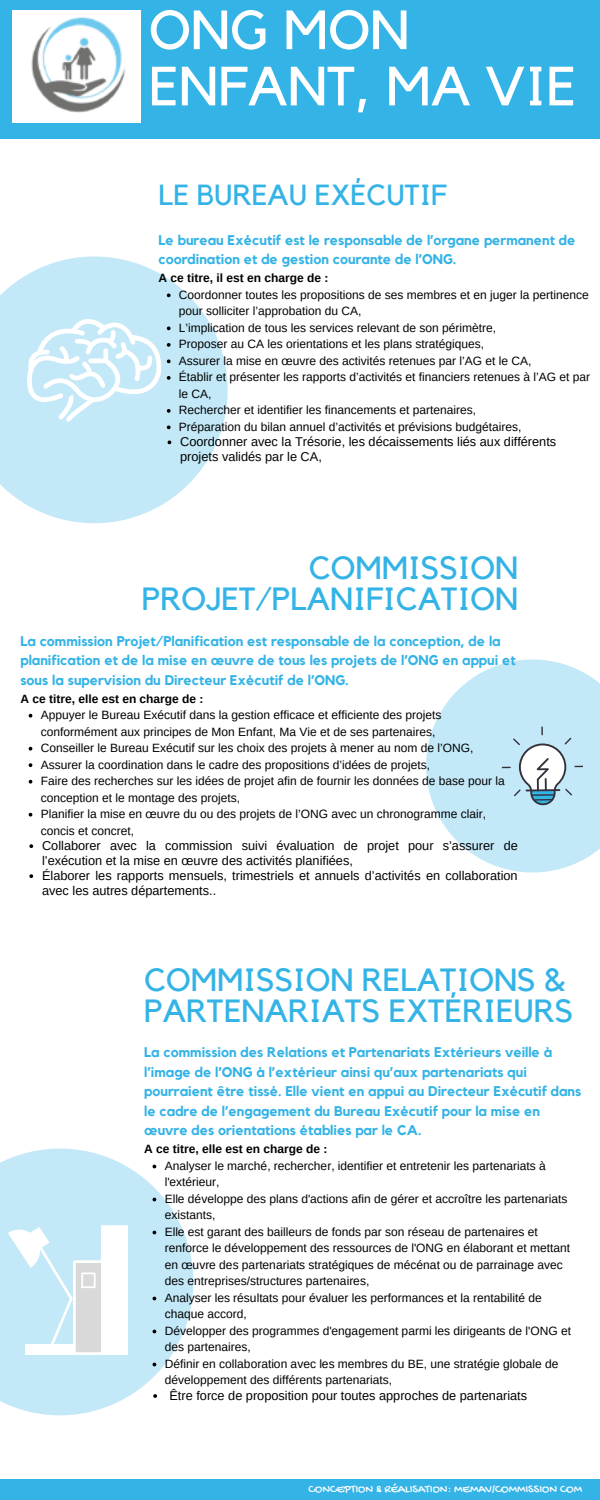
<style>
.page{position:relative;width:600px;height:1500px;background:#fff}
.page>*{position:absolute;margin:0;border:0;box-sizing:border-box;transform-origin:0 0}
.t1{font:54.5px/56.3px "Kollektif";color:#fff}
.t2{font:32px/31.5px "Kollektif";color:#34b3e6;text-align:right}
.t3{font:29px "Kollektif";color:#34b3e6}
.t4{font:700 14px/19.5px "Kollektif";color:#34b3e6}
.t5{font:12.8px/15px "Arimo";color:#000}
.t6{font:12px/16.5px "Arimo";color:#000}
.t7{font:700 12px "Arimo";color:#000}
.t8{font:12px "Gochi Hand";color:#fff}
</style>
<div class="page">
<div style="left:0;top:0;width:600px;height:139px;background:#34b3e6"></div>
<svg style="left:0;top:256px;width:228px;height:267px;fill:#c3e8f7"></svg>
<svg style="left:167px;top:293px;width:4px;height:4px"></svg>
<svg style="left:167px;top:326px;width:4px;height:4px"></svg>
<svg style="left:167px;top:343px;width:4px;height:4px"></svg>
<svg style="left:167px;top:359px;width:4px;height:4px"></svg>
<svg style="left:167px;top:376px;width:4px;height:4px"></svg>
<svg style="left:167px;top:409px;width:4px;height:4px"></svg>
<svg style="left:167px;top:425px;width:4px;height:4px"></svg>
<svg style="left:168px;top:440px;width:3px;height:4px"></svg>
<svg style="left:426px;top:659px;width:174px;height:214px;fill:#c3e8f7"></svg>
<svg style="left:29px;top:714px;width:3px;height:4px"></svg>
<svg style="left:29px;top:747px;width:3px;height:4px"></svg>
<svg style="left:29px;top:763px;width:3px;height:4px"></svg>
<svg style="left:29px;top:780px;width:3px;height:4px"></svg>
<svg style="left:29px;top:813px;width:3px;height:4px"></svg>
<svg style="left:29px;top:844px;width:4px;height:4px"></svg>
<svg style="left:29px;top:874px;width:4px;height:4px"></svg>
<svg style="left:0;top:1149px;width:193px;height:266px;fill:#c3e8f7"></svg>
<svg style="left:153px;top:1394px;width:4px;height:4px"></svg>
<div style="left:0;top:1479px;width:600px;height:21px;background:#34b3e6"></div>
<img style="left:12px;top:10px;width:128px;height:112px">
<svg style="left:27px;top:319px;width:134px;height:103px"></svg>
<svg style="left:8px;top:1225px;width:120px;height:130px"></svg>
<svg style="left:502px;top:726px;width:81px;height:79px"></svg>
<h1 class="t1" style="left:149px;top:4px;width:429px">ONG MON<br>ENFANT, MA VIE</h1>
<h3 class="t3" style="left:159px;top:181px;width:290px">LE BUREAU EXÉCUTIF</h3>
<p class="t4" style="left:159px;top:231px;width:418px">Le bureau Exécutif est le responsable de l’organe permanent de coordination et de gestion courante de l’ONG.</p>
<p class="t7" style="left:159px;top:271px;width:171px">A ce titre, il est en charge de :</p>
<p class="t6" style="left:179px;top:286px;width:413px">Coordonner toutes les propositions de ses membres et en juger la pertinence pour solliciter l’approbation du CA,<br>L’implication de tous les services relevant de son périmètre,<br>Proposer au CA les orientations et les plans stratégiques,<br>Assurer la mise en œuvre des activités retenues par l’AG et le CA,<br>Établir et présenter les rapports d’activités et financiers retenues à l’AG et par le CA,<br>Rechercher et identifier les financements et partenaires,<br>Préparation du bilan annuel d’activités et prévisions budgétaires,</p>
<p class="t5" style="left:180px;top:435px;width:378px">Coordonner avec la Trésorie, les décaissements liés aux différents projets validés par le CA,</p>
<h2 class="t2" style="left:142px;top:553px;width:378px">COMMISSION<br>PROJET/PLANIFICATION</h2>
<p class="t4" style="left:20px;top:631px;width:497px">La commission Projet/Planification est responsable de la conception, de la planification et de la mise en œuvre de tous les projets de l’ONG en appui et sous la supervision du Directeur Exécutif de l’ONG.</p>
<p class="t7" style="left:20px;top:692px;width:185px">A ce titre, elle est en charge de :</p>
<p class="t6" style="left:41px;top:707px;width:465px">Appuyer le Bureau Exécutif dans la gestion efficace et efficiente des projets conformément aux principes de Mon Enfant, Ma Vie et de ses partenaires,<br>Conseiller le Bureau Exécutif sur les choix des projets à mener au nom de l’ONG, Assurer la coordination dans le cadre des propositions d’idées de projets,<br>Faire des recherches sur les idées de projet afin de fournir les données de base pour la conception et le montage des projets,<br>Planifier la mise en œuvre du ou des projets de l’ONG avec un chronogramme clair, concis et concret,</p>
<p class="t5" style="left:42px;top:838px;width:477px">Collaborer avec la commission suivi évaluation de projet pour s’assurer de l’exécution et la mise en œuvre des activités planifiées,<br>Élaborer les rapports mensuels, trimestriels et annuels d’activités en collaboration avec les autres départements..</p>
<h2 class="t2" style="left:144px;top:965px;width:431px;text-align:left">COMMISSION RELATIONS &amp;<br>PARTENARIATS EXTÉRIEURS</h2>
<p class="t4" style="left:144px;top:1043px;width:439px">La commission des Relations et Partenariats Extérieurs veille à l’image de l’ONG à l’extérieur ainsi qu’aux partenariats qui pourraient être tissé. Elle vient en appui au Directeur Exécutif dans le cadre de l’engagement du Bureau Exécutif pour la mise en œuvre des orientations établies par le CA.</p>
<p class="t7" style="left:144px;top:1143px;width:185px">A ce titre, elle est en charge de :</p>
<p class="t6" style="left:165px;top:1157px;width:408px">Analyser le marché, rechercher, identifier et entretenir les partenariats à l'extérieur,<br>Elle développe des plans d'actions afin de gérer et accroître les partenariats existants,<br>Elle est garant des bailleurs de fonds par son réseau de partenaires et renforce le développement des ressources de l'ONG en élaborant et mettant en œuvre des partenariats stratégiques de mécénat ou de parrainage avec des entreprises/structures partenaires,<br>Analyser les résultats pour évaluer les performances et la rentabilité de chaque accord,<br>Développer des programmes d'engagement parmi les dirigeants de l'ONG et des partenaires,<br>Définir en collaboration avec les membres du BE, une stratégie globale de développement des différents partenariats,</p>
<p class="t5" style="left:169px;top:1388px;width:359px">Être force de proposition pour toutes approches de partenariats</p>
<p class="t8" style="left:309px;top:1483px;width:275px">CONCEPTION &amp; RÉALISATION: MEMAV/COMMISSION COM</p>
</div>
